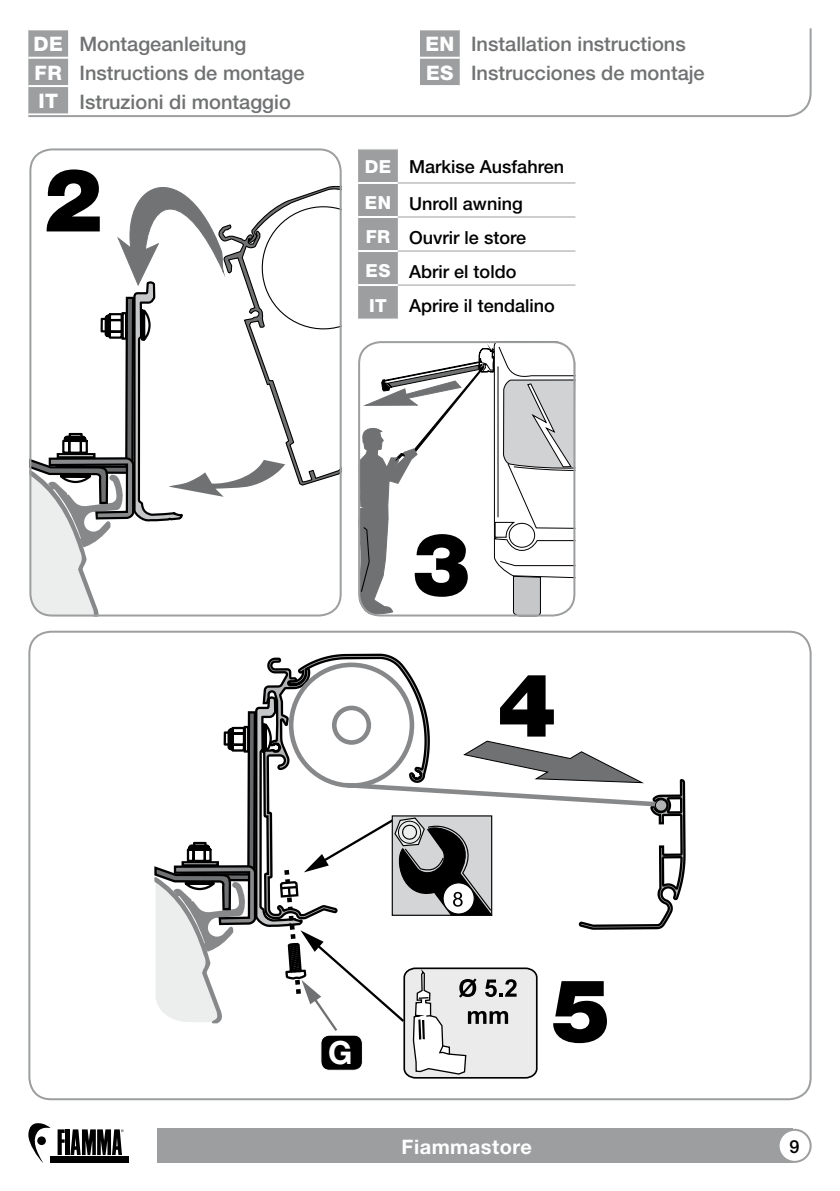
<style>
.page{position:relative;width:840px;height:1191px;background:#fff}
.page>*{position:absolute;margin:0;border:0;box-sizing:border-box;transform-origin:0 0}
.t1{font:900 88px "Helvetica Neue";color:#000}
.t2{font:700 32px "Helvetica Neue";color:#fff}
.t3{font:500 20px/28.8px "Helvetica Neue";color:#707172}
.t4{font:700 20px "Helvetica Neue";letter-spacing:.025em;color:#fff}
.t5{font:500 18px/34.2px "Helvetica Neue";color:#000}
.s1{font-weight:800;color:#fff}
</style>
<div class="page">
<div style="left:157px;top:1128px;width:635px;height:34px;background:#9c9e9f"></div>
<div style="left:51px;top:1156px;width:78px;height:6px;background:#000"></div>
<svg style="left:58px;top:1129px;width:65px;height:26px"></svg>
<svg style="left:28px;top:1123px;width:22px;height:39px"></svg>
<div style="left:37px;top:1136px;width:9px;height:9px;background:#000;border-radius:50%"></div>
<div style="left:778px;top:1129px;width:32px;height:32px;background:#fff;border-radius:50%"></div>
<div style="left:777px;top:1128px;width:34px;height:34px;border:2px solid #9c9e9f;border-radius:50%"></div>
<svg style="left:28px;top:28px;width:784px;height:89px"></svg>
<svg style="left:31px;top:186px;width:310px;height:430px"></svg>
<div style="left:29px;top:148px;width:312px;height:468px;border:2px solid #9c9e9f;border-radius:22px"></div>
<svg style="left:358px;top:341px;width:217px;height:275px"></svg>
<div style="left:358px;top:341px;width:217px;height:275px;border:2px solid #9c9e9f;border-radius:22px"></div>
<div style="left:358px;top:149px;width:39px;height:169px;background:#9c9e9f"></div>
<hr style="left:358px;top:216px;width:39px;height:2px;background:#fff">
<hr style="left:358px;top:250px;width:39px;height:2px;background:#fff">
<hr style="left:358px;top:284px;width:39px;height:2px;background:#fff">
<hr style="left:358px;top:182px;width:39px;height:2px;background:#fff">
<hr style="left:397px;top:182px;width:178px;height:1px;background:#9c9e9f">
<hr style="left:397px;top:216px;width:178px;height:1px;background:#9c9e9f">
<hr style="left:397px;top:250px;width:178px;height:1px;background:#9c9e9f">
<hr style="left:397px;top:284px;width:178px;height:1px;background:#9c9e9f">
<svg style="left:154px;top:653px;width:531px;height:426px"></svg>
<div style="left:321px;top:1035px;width:41px;height:35px;background:#000;border-radius:9px"></div>
<div style="left:320px;top:1034px;width:42px;height:36px;border:1px solid #fff;border-radius:9px"></div>
<p class="t3" style="left:33px;top:29px;width:272px"><span class="s1">DE</span> Montageanleitung<br><span class="s1">FR</span> Instructions de montage<br><span class="s1">IT</span> Istruzioni di montaggio</p>
<p class="t3" style="left:425px;top:29px;width:281px;line-height:29.4px"><span class="s1">EN</span> Installation instructions<br><span class="s1">ES</span> Instrucciones de montaje</p>
<h1 class="t1" style="left:44px;top:148px;width:60px">2</h1>
<p class="t5" style="left:364px;top:148px;width:201px;line-height:36.6px"><span class="s1">DE</span> Markise Ausfahren<br><span class="s1">EN</span> Unroll awning</p>
<p class="t5" style="left:365px;top:220px;width:190px"><span class="s1">FR</span> Ouvrir le store<br><span class="s1">ES</span> Abrir el toldo<br><span class="s1">IT</span> Aprire il tendalino</p>
<h1 class="t1" style="left:411px;top:512px;width:60px">3</h1>
<h1 class="t1" style="left:497px;top:652px;width:60px">4</h1>
<h2 class="t2" style="left:328px;top:1033px;width:26px">G</h2>
<h1 class="t1" style="left:551px;top:958px;width:60px">5</h1>
<p class="t4" style="left:401px;top:1134px;width:132px">Fiammastore</p>
<p class="t5" style="left:789px;top:1129px;width:12px">9</p>
</div>
